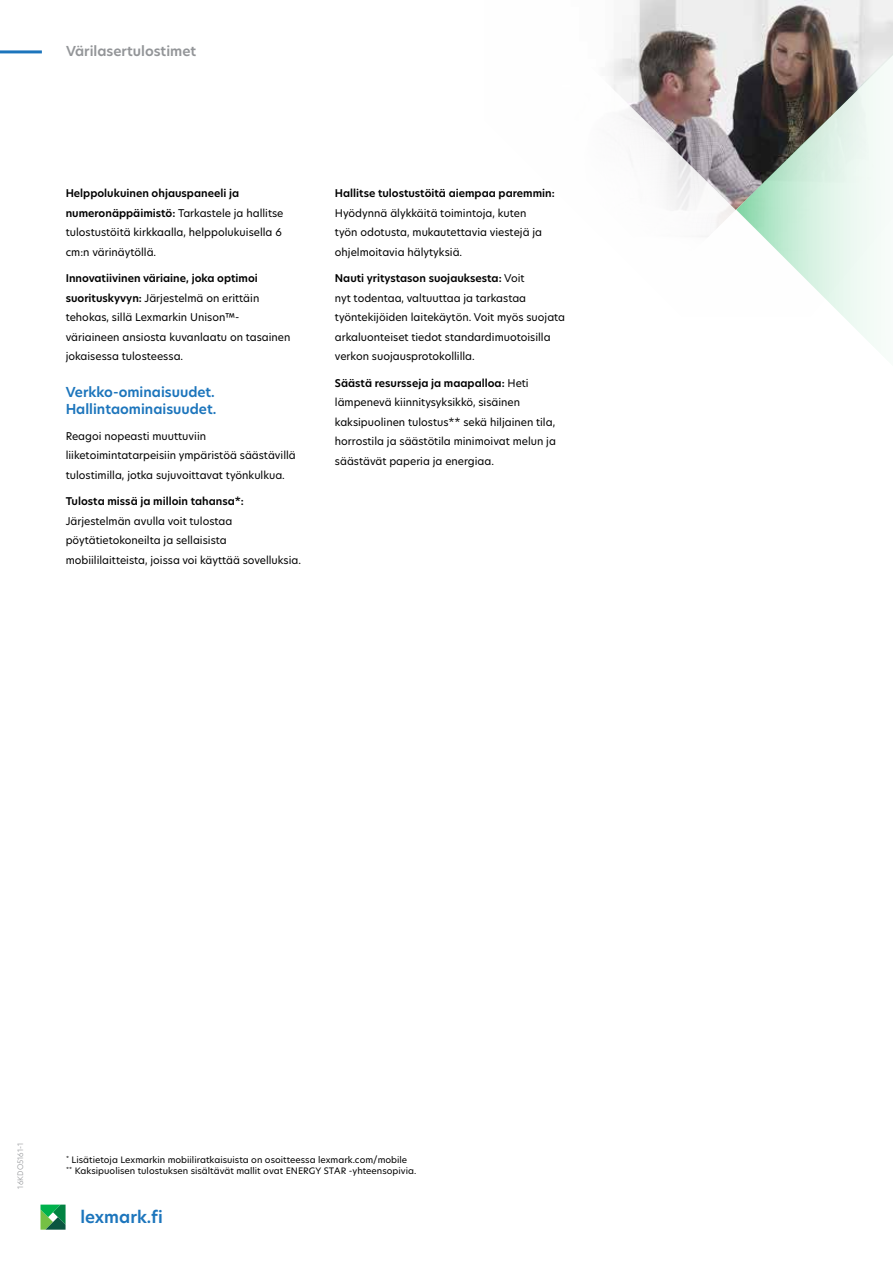
<style>
.page{position:relative;width:893px;height:1263px;background:#fff}
.page>*{position:absolute;margin:0;border:0;box-sizing:border-box;transform-origin:0 0}
.t1{font:600 16.5px "TP Hero";color:#1c75bc}
.t2{font:600 13.5px/16.5px "TP Hero";color:#1c75bc}
.t3{font:600 13.5px "TP Hero";color:#939598}
.t4{font:10.5px/19.5px "TP Hero";color:#000}
.t5{font:600 10.5px "TP Hero";color:#000}
.t6{font:8.7px/10.5px "TP Hero";color:#000}
.t7{font:300 7.5px "TP Hero";color:#939598}
.s1{font-weight:600}
</style>
<div class="page">
<svg style="left:609px;top:0;width:284px;height:237px"></svg>
<svg style="left:736px;top:40px;width:157px;height:309px"></svg>
<hr style="left:0;top:50px;width:42px;height:3px;background:#1c75bc">
<svg style="left:40px;top:1204px;width:26px;height:26px"></svg>
<p class="t3" style="left:66px;top:42px;width:132px">Värilasertulostimet</p>
<p class="t4" style="left:66px;top:184px;width:219px"><span class="s1">Helppolukuinen ohjauspaneeli ja numeronäppäimistö:</span> Tarkastele ja hallitse tulostustöitä kirkkaalla, helppolukuisella 6 cm:n värinäytöllä.</p>
<p class="t4" style="left:66px;top:268px;width:226px"><span class="s1">Innovatiivinen väriaine, joka optimoi suorituskyvyn:</span> Järjestelmä on erittäin tehokas, sillä Lexmarkin Unison™- väriaineen ansiosta kuvanlaatu on tasainen jokaisessa tulosteessa.</p>
<p class="t2" style="left:66px;top:384px;width:152px">Verkko-ominaisuudet.<br>Hallintaominaisuudet.</p>
<p class="t4" style="left:66px;top:426px;width:232px">Reagoi nopeasti muuttuviin liiketoimintatarpeisiin ympäristöä säästävillä tulostimilla, jotka sujuvoittavat työnkulkua.</p>
<p class="t5" style="left:66px;top:494px;width:180px">Tulosta missä ja milloin tahansa*:</p>
<p class="t4" style="left:66px;top:511px;width:237px">Järjestelmän avulla voit tulostaa pöytätietokoneilta ja sellaisista mobiililaitteista, joissa voi käyttää sovelluksia.</p>
<p class="t5" style="left:335px;top:186px;width:221px">Hallitse tulostustöitä aiempaa paremmin:</p>
<p class="t4" style="left:335px;top:203px;width:209px">Hyödynnä älykkäitä toimintoja, kuten työn odotusta, mukautettavia viestejä ja ohjelmoitavia hälytyksiä.</p>
<p class="t4" style="left:335px;top:268px;width:232px"><span class="s1">Nauti yritystason suojauksesta:</span> Voit<br>nyt todentaa, valtuuttaa ja tarkastaa työntekijöiden laitekäytön. Voit myös suojata arkaluonteiset tiedot standardimuotoisilla verkon suojausprotokollilla.</p>
<p class="t4" style="left:335px;top:373px;width:223px"><span class="s1">Säästä resursseja ja maapalloa:</span> Heti lämpenevä kiinnitysyksikkö, sisäinen kaksipuolinen tulostus** sekä hiljainen tila, horrostila ja säästötila minimoivat melun ja säästävät paperia ja energiaa.</p>
<p class="t7" style="left:15px;top:1188px;width:47px;rotate:-90deg">16KDO5161-1</p>
<p class="t6" style="left:66px;top:1154px;width:352px"><sup>*</sup> Lisätietoja Lexmarkin mobiiliratkaisuista on osoitteessa lexmark.com/mobile<br><sup>**</sup> Kaksipuolisen tulostuksen sisältävät mallit ovat ENERGY STAR -yhteensopivia.</p>
<h1 class="t1" style="left:80px;top:1206px;width:84px">lexmark.fi</h1>
</div>
